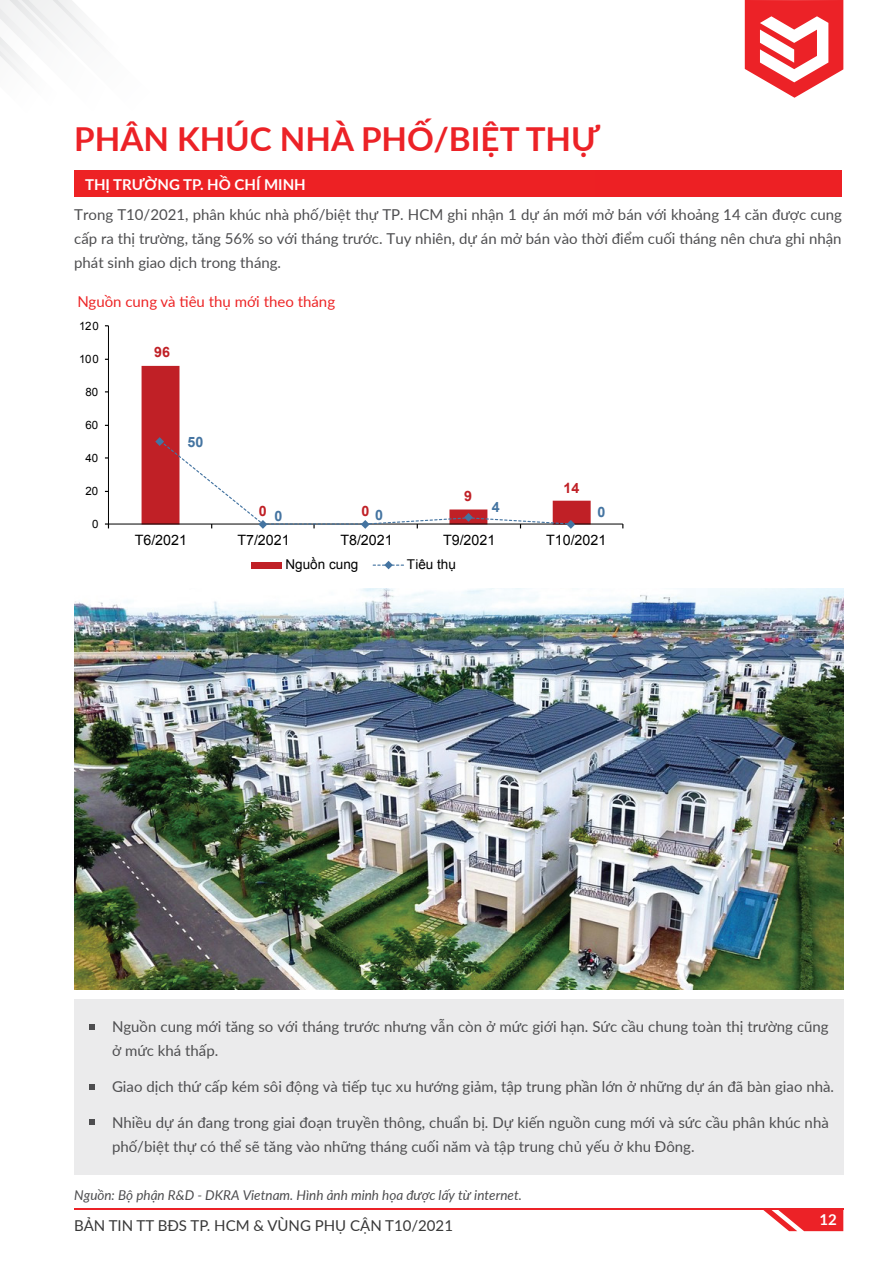
<style>
.page{position:relative;width:893px;height:1263px;background:#fff}
.page>*{position:absolute;margin:0;border:0;box-sizing:border-box;transform-origin:0 0}
.t1{font:700 33px "Lato";color:#ec2227}
.t2{font:15px/24px "Lato";color:#4e4e50}
.t3{font:15px "Lato";color:#383838}
.t4{font:15px "Lato";color:#ed2526}
.t5{font:700 15px "Lato";color:#fff}
.t6{font:14.25px "Arial";letter-spacing:.005em;color:#000}
.t7{font:700 14.25px "Arial";color:#c02026}
.t8{font:700 14.25px "Arial";color:#4474a1}
.t9{font:italic 13.5px "Lato";color:#4d4d4f}
.t10{font:13.5px "Arial";letter-spacing:.005em;color:#000}
.t11{font:11.4px "Arial";letter-spacing:-.015em;color:#000}
</style>
<div class="page">
<svg style="left:142px;top:366px;width:449px;height:158px"></svg>
<hr style="left:108px;top:326px;width:1px;height:198px;background:#000">
<hr style="left:108px;top:524px;width:515px;height:1px;background:#000">
<svg style="left:105px;top:523px;width:4px;height:5px"></svg>
<svg style="left:155px;top:437px;width:420px;height:92px"></svg>
<div style="left:74px;top:170px;width:768px;height:27px;background:#ed2124"></div>
<svg style="left:745px;top:0;width:98px;height:98px"></svg>
<hr style="left:74px;top:1208px;width:769px;height:1px;background:#ec2227">
<svg style="left:762px;top:1209px;width:81px;height:22px"></svg>
<div style="left:74px;top:999px;width:769px;height:175px;background:#ebebec"></div>
<svg style="left:90px;top:1024px;width:5px;height:6px"></svg>
<svg style="left:90px;top:1085px;width:5px;height:5px"></svg>
<svg style="left:90px;top:1120px;width:5px;height:5px"></svg>
<svg style="left:0;top:0;width:96px;height:75px"></svg>
<div style="left:252px;top:562px;width:30px;height:6px;background:#c02026"></div>
<svg style="left:373px;top:561px;width:31px;height:8px"></svg>
<img style="left:74px;top:588px;width:769px;height:401px">
<h1 class="t1" style="left:74px;top:115px;width:527px">PHÂN KHÚC NHÀ PHỐ/BIỆT THỰ</h1>
<p class="t5" style="left:85px;top:173px;width:222px">THỊ TRƯỜNG TP. HỒ CHÍ MINH</p>
<p class="t2" style="left:74px;top:202px;width:769px;text-align:justify">Trong T10/2021, phân khúc nhà phố/biệt thự TP. HCM ghi nhận 1 dự án mới mở bán với khoảng 14 căn được cung cấp ra thị trường, tăng 56% so với tháng trước. Tuy nhiên, dự án mở bán vào thời điểm cuối tháng nên chưa ghi nhận phát sinh giao dịch trong tháng.</p>
<p class="t4" style="left:77px;top:290px;width:259px">Nguồn cung và tiêu thụ mới theo tháng</p>
<p class="t11" style="left:79px;top:318px;width:21px">120</p>
<p class="t11" style="left:79px;top:351px;width:21px">100</p>
<p class="t11" style="left:86px;top:384px;width:14px">80</p>
<p class="t11" style="left:86px;top:417px;width:14px">60</p>
<p class="t11" style="left:86px;top:450px;width:14px">40</p>
<p class="t11" style="left:86px;top:483px;width:14px">20</p>
<p class="t11" style="left:92px;top:516px;width:8px">0</p>
<p class="t7" style="left:154px;top:342px;width:17px">96</p>
<p class="t8" style="left:187px;top:432px;width:17px">50</p>
<p class="t7" style="left:259px;top:501px;width:9px">0</p>
<p class="t7" style="left:361px;top:501px;width:9px">0</p>
<p class="t8" style="left:274px;top:506px;width:9px">0</p>
<p class="t8" style="left:375px;top:505px;width:9px">0</p>
<p class="t7" style="left:464px;top:486px;width:9px">9</p>
<p class="t7" style="left:564px;top:478px;width:17px">14</p>
<p class="t8" style="left:492px;top:497px;width:9px">4</p>
<p class="t8" style="left:597px;top:502px;width:9px">0</p>
<p class="t6" style="left:135px;top:530px;width:54px">T6/2021</p>
<p class="t6" style="left:238px;top:530px;width:54px">T7/2021</p>
<p class="t6" style="left:340px;top:530px;width:54px">T8/2021</p>
<p class="t6" style="left:443px;top:530px;width:54px">T9/2021</p>
<p class="t6" style="left:546px;top:530px;width:62px">T10/2021</p>
<p class="t10" style="left:285px;top:555px;width:75px">Nguồn cung</p>
<p class="t10" style="left:407px;top:555px;width:50px">Tiêu thụ</p>
<p class="t2" style="left:112px;top:1014px;width:718px">Nguồn cung mới tăng so với tháng trước nhưng vẫn còn ở mức giới hạn. Sức cầu chung toàn thị trường cũng ở mức khá thấp.</p>
<p class="t2" style="left:112px;top:1074px;width:724px">Giao dịch thứ cấp kém sôi động và tiếp tục xu hướng giảm, tập trung phần lớn ở những dự án đã bàn giao nhà.</p>
<p class="t2" style="left:112px;top:1110px;width:718px">Nhiều dự án đang trong giai đoạn truyền thông, chuẩn bị. Dự kiến nguồn cung mới và sức cầu phân khúc nhà phố/biệt thự có thể sẽ tăng vào những tháng cuối năm và tập trung chủ yếu ở khu Đông.</p>
<p class="t9" style="left:74px;top:1185px;width:449px">Nguồn: Bộ phận R&amp;D - DKRA Vietnam. Hình ảnh minh họa được lấy từ internet.</p>
<p class="t3" style="left:74px;top:1215px;width:380px">BẢN TIN TT BĐS TP. HCM &amp; VÙNG PHỤ CẬN T10/2021</p>
<p class="t5" style="left:819px;top:1208px;width:19px">12</p>
</div>
